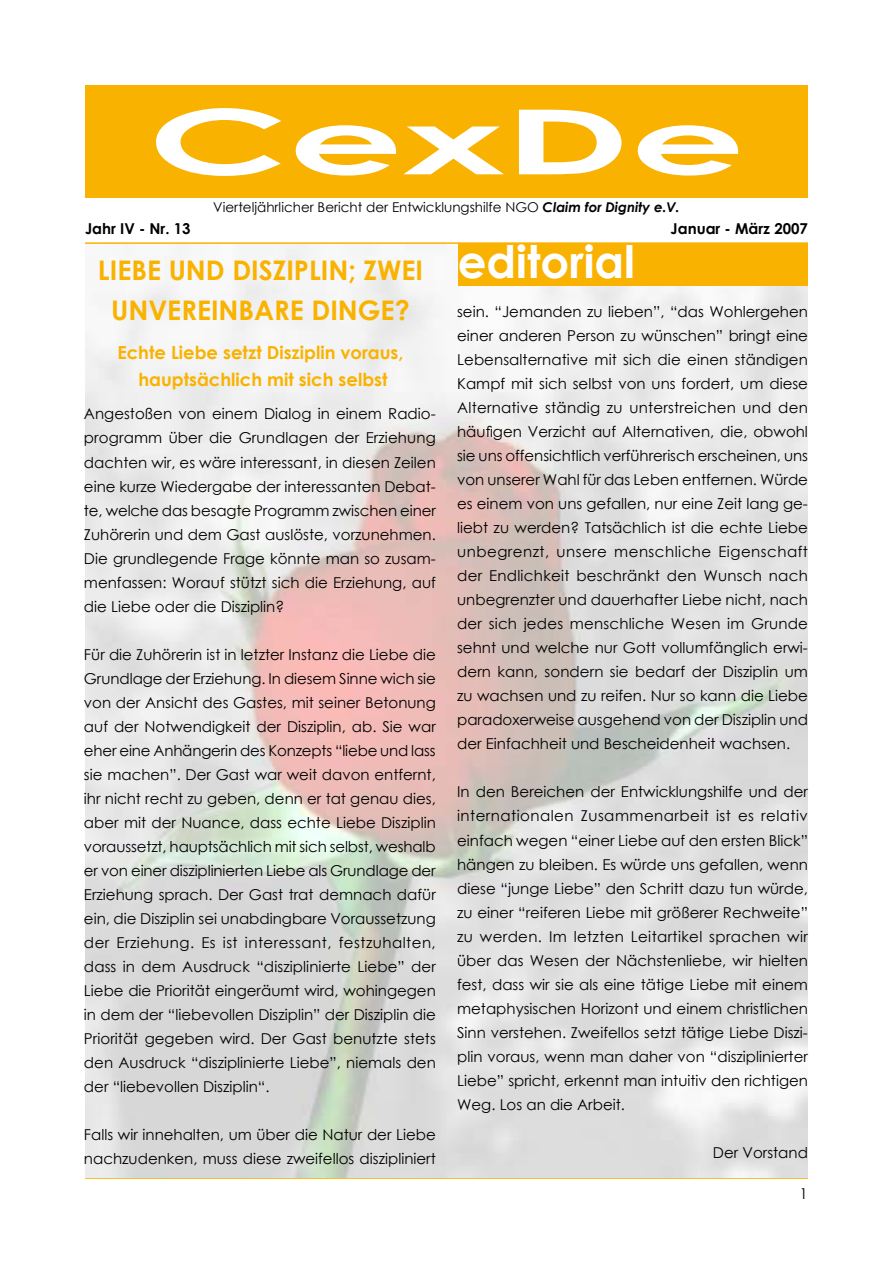
<style>
.page{position:relative;width:893px;height:1263px;background:#fff}
.page>*{position:absolute;margin:0;border:0;box-sizing:border-box;transform-origin:0 0}
.t1{font:700 90px "Century Gothic";color:#fff;scale:2 1}
.t2{font:700 45px "Century Gothic";color:#fff}
.t3{font:700 27px/40.5px "Century Gothic";color:#f9b200;text-align:center}
.t4{font:700 18px/27px "Century Gothic";color:#f9b200;text-align:center}
.t5{font:15px/24px "Century Gothic";color:#000;text-align:justify}
.t6{font:700 15px "Century Gothic";color:#000}
.t7{font:13.5px "Century Gothic";color:#000}
.s1{font-weight:700;font-style:italic}
</style>
<div class="page">
<hr style="left:85px;top:1178px;width:723px;height:1px;background:#f9b200">
<div style="left:85px;top:85px;width:723px;height:113px;background:#f9b200"></div>
<hr style="left:85px;top:242px;width:723px;height:2px;background:#f9b200">
<div style="left:458px;top:243px;width:350px;height:43px;background:#f9b200"></div>
<h1 class="t1" style="left:148px;top:73px;width:300px">CexDe</h1>
<p class="t7" style="left:213px;top:198px;width:468px">Vierteljährlicher Bericht der Entwicklungshilfe NGO <span class="s1">Claim for Dignity e.V.</span></p>
<p class="t6" style="left:85px;top:217px;width:107px">Jahr IV - Nr. 13</p>
<p class="t6" style="left:671px;top:217px;width:139px">Januar - März 2007</p>
<h3 class="t3" style="left:98px;top:248px;width:327px">LIEBE UND DISZIPLIN; ZWEI<br>UNVEREINBARE DINGE?</h3>
<p class="t4" style="left:117px;top:338px;width:288px">Echte Liebe setzt Disziplin voraus, hauptsächlich mit sich selbst</p>
<p class="t5" style="left:84px;top:402px;width:353px">Angestoßen von einem Dialog in einem Radio&shy;programm über die Grundlagen der Erziehung dachten wir, es wäre interessant, in diesen Zeilen eine kurze Wiedergabe der interessanten Debat&shy;te, welche das besagte Programm zwischen einer Zuhörerin und dem Gast auslöste, vorzunehmen.<br>Die grundlegende Frage könnte man so zusam&shy;menfassen: Worauf stützt sich die Erziehung, auf die Liebe oder die Disziplin?</p>
<p class="t5" style="left:84px;top:642px;width:353px">Für die Zuhörerin ist in letzter Instanz die Liebe die Grundlage der Erziehung. In diesem Sinne wich sie von der Ansicht des Gastes, mit seiner Betonung auf der Notwendigkeit der Disziplin, ab. Sie war eher eine Anhängerin des Konzepts “liebe und lass sie machen”. Der Gast war weit davon entfernt, ihr nicht recht zu geben, denn er tat genau dies, aber mit der Nuance, dass echte Liebe Disziplin voraussetzt, hauptsächlich mit sich selbst, weshalb er von einer disziplinierten Liebe als Grundlage der Erziehung sprach. Der Gast trat demnach dafür ein, die Disziplin sei unabdingbare Voraussetzung der Erziehung. Es ist interessant, festzuhalten, dass in dem Ausdruck “disziplinierte Liebe” der Liebe die Priorität eingeräumt wird, wohingegen in dem der “liebevollen Disziplin” der Disziplin die Priorität gegeben wird. Der Gast benutzte stets den Ausdruck “disziplinierte Liebe”, niemals den der “liebevollen Disziplin“.</p>
<p class="t5" style="left:84px;top:1122px;width:353px">Falls wir innehalten, um über die Natur der Liebe nachzudenken, muss diese zweifellos diszipliniert</p>
<h2 class="t2" style="left:458px;top:228px;width:179px">editorial</h2>
<p class="t5" style="left:457px;top:300px;width:352px">sein. “Jemanden zu lieben”, “das Wohlergehen einer anderen Person zu wünschen” bringt eine Lebensalternative mit sich die einen ständigen Kampf mit sich selbst von uns fordert, um diese Alternative ständig zu unterstreichen und den häufigen Verzicht auf Alternativen, die, obwohl sie uns offensichtlich verführerisch erscheinen, uns von unserer Wahl für das Leben entfernen. Würde es einem von uns gefallen, nur eine Zeit lang ge&shy;liebt zu werden? Tatsächlich ist die echte Liebe unbegrenzt, unsere menschliche Eigenschaft der Endlichkeit beschränkt den Wunsch nach unbegrenzter und dauerhafter Liebe nicht, nach der sich jedes menschliche Wesen im Grunde sehnt und welche nur Gott vollumfänglich erwi&shy;dern kann, sondern sie bedarf der Disziplin um zu wachsen und zu reifen. Nur so kann die Liebe paradoxerweise ausgehend von der Disziplin und der Einfachheit und Bescheidenheit wachsen.</p>
<p class="t5" style="left:457px;top:780px;width:352px">In den Bereichen der Entwicklungshilfe und der internationalen Zusammenarbeit ist es relativ einfach wegen “einer Liebe auf den ersten Blick” hängen zu bleiben. Es würde uns gefallen, wenn diese “junge Liebe” den Schritt dazu tun würde, zu einer “reiferen Liebe mit größerer Rechweite” zu werden. Im letzten Leitartikel sprachen wir über das Wesen der Nächstenliebe, wir hielten fest, dass wir sie als eine tätige Liebe mit einem metaphysischen Horizont und einem christlichen Sinn verstehen. Zweifellos setzt tätige Liebe Diszi&shy;plin voraus, wenn man daher von “disziplinierter Liebe” spricht, erkennt man intuitiv den richtigen Weg. Los an die Arbeit.</p>
<p class="t5" style="left:713px;top:1140px;width:97px">Der Vorstand</p>
</div>
